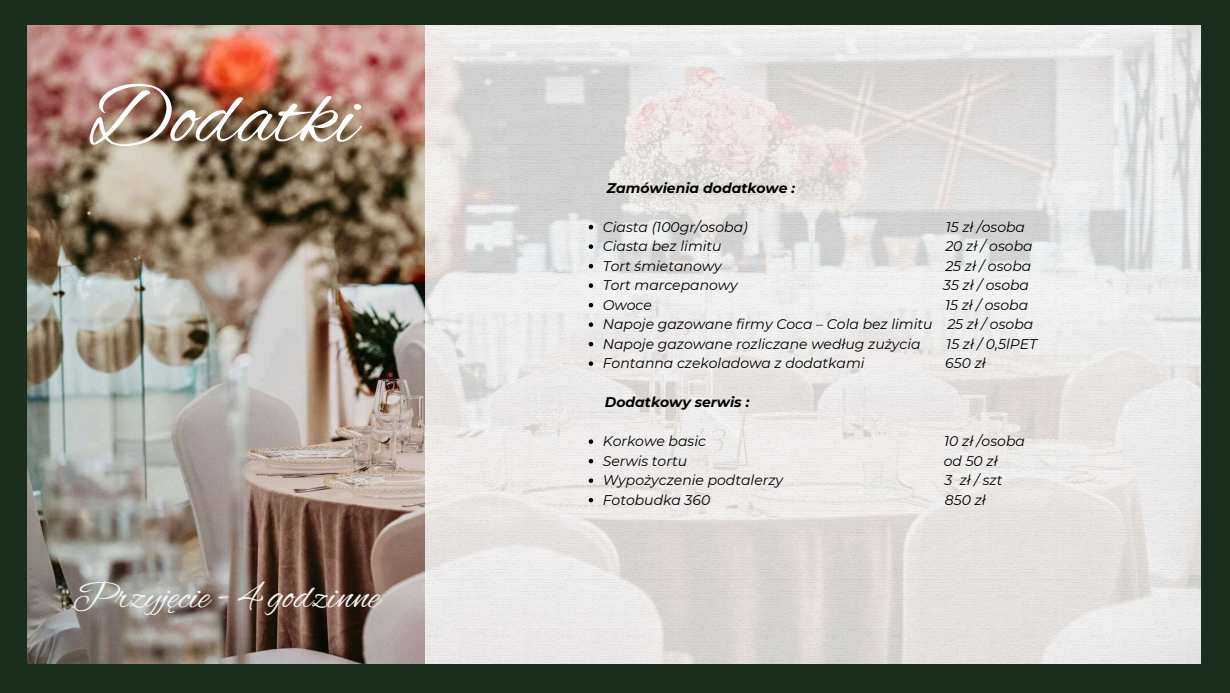
<style>
.page{position:relative;width:1230px;height:693px;background:#1b2d1d}
.page>*{position:absolute;margin:0;border:0;box-sizing:border-box;transform-origin:0 0}
.t1{font:90px "Alex Brush";color:#fff}
.t2{font:40px "Alex Brush";color:#f3f3f3}
.t3{font:italic 14px/19.5px "Montserrat";color:#000}
.t4{font:italic 700 14px "Montserrat";color:#000}
</style>
<div class="page">
<img style="left:27px;top:25px;width:398px;height:638px">
<img style="left:425px;top:25px;width:776px;height:638px">
<svg style="left:589px;top:225px;width:4px;height:4px"></svg>
<svg style="left:589px;top:244px;width:4px;height:5px"></svg>
<svg style="left:589px;top:264px;width:4px;height:4px"></svg>
<svg style="left:589px;top:283px;width:4px;height:5px"></svg>
<svg style="left:589px;top:303px;width:4px;height:4px"></svg>
<svg style="left:589px;top:322px;width:4px;height:5px"></svg>
<svg style="left:589px;top:342px;width:4px;height:4px"></svg>
<svg style="left:589px;top:361px;width:4px;height:5px"></svg>
<svg style="left:589px;top:439px;width:4px;height:5px"></svg>
<svg style="left:589px;top:459px;width:4px;height:4px"></svg>
<svg style="left:589px;top:478px;width:4px;height:5px"></svg>
<svg style="left:589px;top:498px;width:4px;height:4px"></svg>
<h1 class="t1" style="left:88px;top:67px;width:271px">Dodatki</h1>
<h2 class="t2" style="left:73px;top:574px;width:309px">Przyjęcie - 4 godzinne</h2>
<p class="t4" style="left:607px;top:179px;width:190px">Zamówienia dodatkowe :</p>
<p class="t3" style="left:603px;top:217px;width:147px">Ciasta (100gr/osoba)</p>
<p class="t3" style="left:946px;top:217px;width:81px">15 zł /osoba</p>
<p class="t3" style="left:603px;top:236px;width:120px">Ciasta bez limitu</p>
<p class="t3" style="left:945px;top:236px;width:89px">20 zł / osoba</p>
<p class="t3" style="left:603px;top:256px;width:120px">Tort śmietanowy</p>
<p class="t3" style="left:945px;top:256px;width:87px">25 zł / osoba</p>
<p class="t3" style="left:603px;top:275px;width:137px">Tort marcepanowy</p>
<p class="t3" style="left:943px;top:275px;width:87px">35 zł / osoba</p>
<p class="t3" style="left:603px;top:295px;width:51px">Owoce</p>
<p class="t3" style="left:603px;top:295px;width:432px;text-indent:342px">15 zł / osoba<br>Napoje gazowane firmy Coca – Cola bez limitu 25 zł / osoba<br>Napoje gazowane rozliczane według zużycia</p>
<p class="t3" style="left:946px;top:334px;width:93px">15 zł / 0,5lPET</p>
<p class="t3" style="left:603px;top:353px;width:263px">Fontanna czekoladowa z dodatkami</p>
<p class="t3" style="left:945px;top:353px;width:42px">650 zł</p>
<p class="t4" style="left:605px;top:394px;width:146px">Dodatkowy serwis :</p>
<p class="t3" style="left:603px;top:431px;width:105px">Korkowe basic</p>
<p class="t3" style="left:944px;top:431px;width:82px">10 zł /osoba</p>
<p class="t3" style="left:603px;top:451px;width:86px">Serwis tortu</p>
<p class="t3" style="left:944px;top:451px;width:55px">od 50 zł</p>
<p class="t3" style="left:603px;top:470px;width:182px">Wypożyczenie podtalerzy</p>
<p class="t3" style="left:944px;top:470px;width:59px">3 zł / szt</p>
<p class="t3" style="left:603px;top:490px;width:109px">Fotobudka 360</p>
<p class="t3" style="left:945px;top:490px;width:42px">850 zł</p>
</div>
